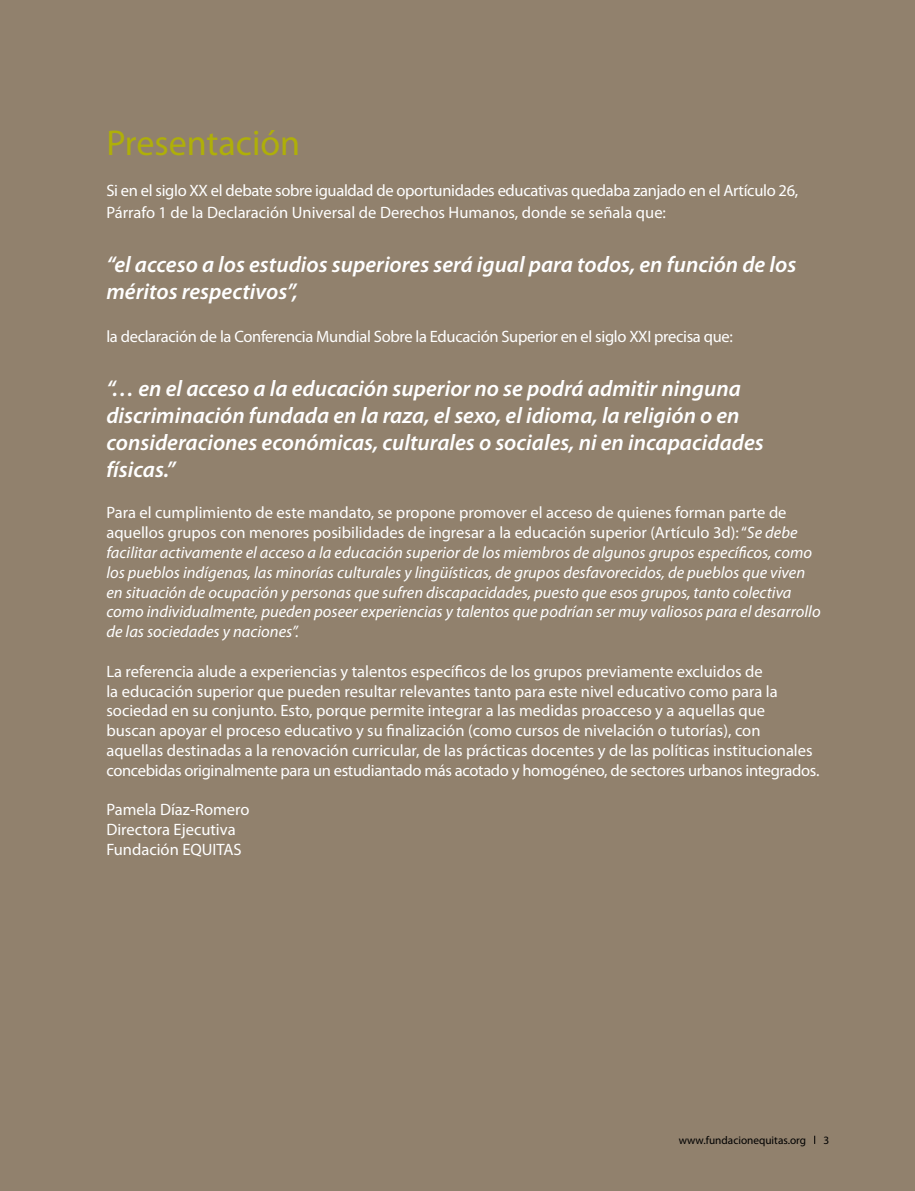
<style>
.page{position:relative;width:915px;height:1191px;background:#fff}
.page>*{position:absolute;margin:0;border:0;box-sizing:border-box;transform-origin:0 0}
.t1{font:36px "Myriad Pro";color:#afaf09}
.t2{font:italic 600 22.5px/27px "Myriad Pro";color:#fff}
.t3{font:16.5px/19.8px "Myriad Pro";color:#fff}
.t4{font:italic 16.5px/19.8px "Myriad Pro";color:#fff}
.t5{font:16.5px/21.6px "Myriad Pro";letter-spacing:-.02em;color:#fff}
.t6{font:11.25px "Myriad Pro";color:#000}
.s1{font-style:normal}
</style>
<div class="page">
<div style="left:0;top:0;width:914px;height:1191px;background:#91816d"></div>
<h1 class="t1" style="left:106px;top:120px;width:195px">Presentación</h1>
<p class="t5" style="left:106px;top:179px;width:693px">Si en el siglo XX el debate sobre igualdad de oportunidades educativas quedaba zanjado en el Artículo 26,<br>Párrafo 1 de la Declaración Universal de Derechos Humanos, donde se señala que:</p>
<h2 class="t2" style="left:106px;top:250px;width:691px">“el acceso a los estudios superiores será igual para todos, en función de los méritos respectivos”,</h2>
<p class="t5" style="left:106px;top:325px;width:627px">la declaración de la Conferencia Mundial Sobre la Educación Superior en el siglo XXI precisa que:</p>
<h2 class="t2" style="left:106px;top:374px;width:658px">“… en el acceso a la educación superior no se podrá admitir ninguna discriminación fundada en la raza, el sexo, el idioma, la religión o en consideraciones económicas, culturales o sociales, ni en incapacidades físicas.”</h2>
<p class="t4" style="left:106px;top:502px;width:715px"><span class="s1">Para el cumplimiento de este mandato, se propone promover el acceso de quienes forman parte de aquellos grupos con menores posibilidades de ingresar a la educación superior (Artículo 3d): “</span>Se debe facilitar activamente el acceso a la educación superior de los miembros de algunos grupos específicos, como los pueblos indígenas, las minorías culturales y lingüísticas, de grupos desfavorecidos, de pueblos que viven en situación de ocupación y personas que sufren discapacidades, puesto que esos grupos, tanto colectiva como individualmente, pueden poseer experiencias y talentos que podrían ser muy valiosos para el desarrollo de las sociedades y naciones”.</p>
<p class="t3" style="left:106px;top:661px;width:714px">La referencia alude a experiencias y talentos específicos de los grupos previamente excluidos de<br>la educación superior que pueden resultar relevantes tanto para este nivel educativo como para la sociedad en su conjunto. Esto, porque permite integrar a las medidas proacceso y a aquellas que<br>buscan apoyar el proceso educativo y su finalización (como cursos de nivelación o tutorías), con aquellas destinadas a la renovación curricular, de las prácticas docentes y de las políticas institucionales concebidas originalmente para un estudiantado más acotado y homogéneo, de sectores urbanos integrados.</p>
<p class="t3" style="left:106px;top:799px;width:144px">Pamela Díaz-Romero<br>Directora Ejecutiva<br>Fundación EQUITAS</p>
<p class="t6" style="left:678px;top:1133px;width:129px">www.fundacionequitas.org</p>
<p class="t6" style="left:823px;top:1133px;width:7px">3</p>
</div>
